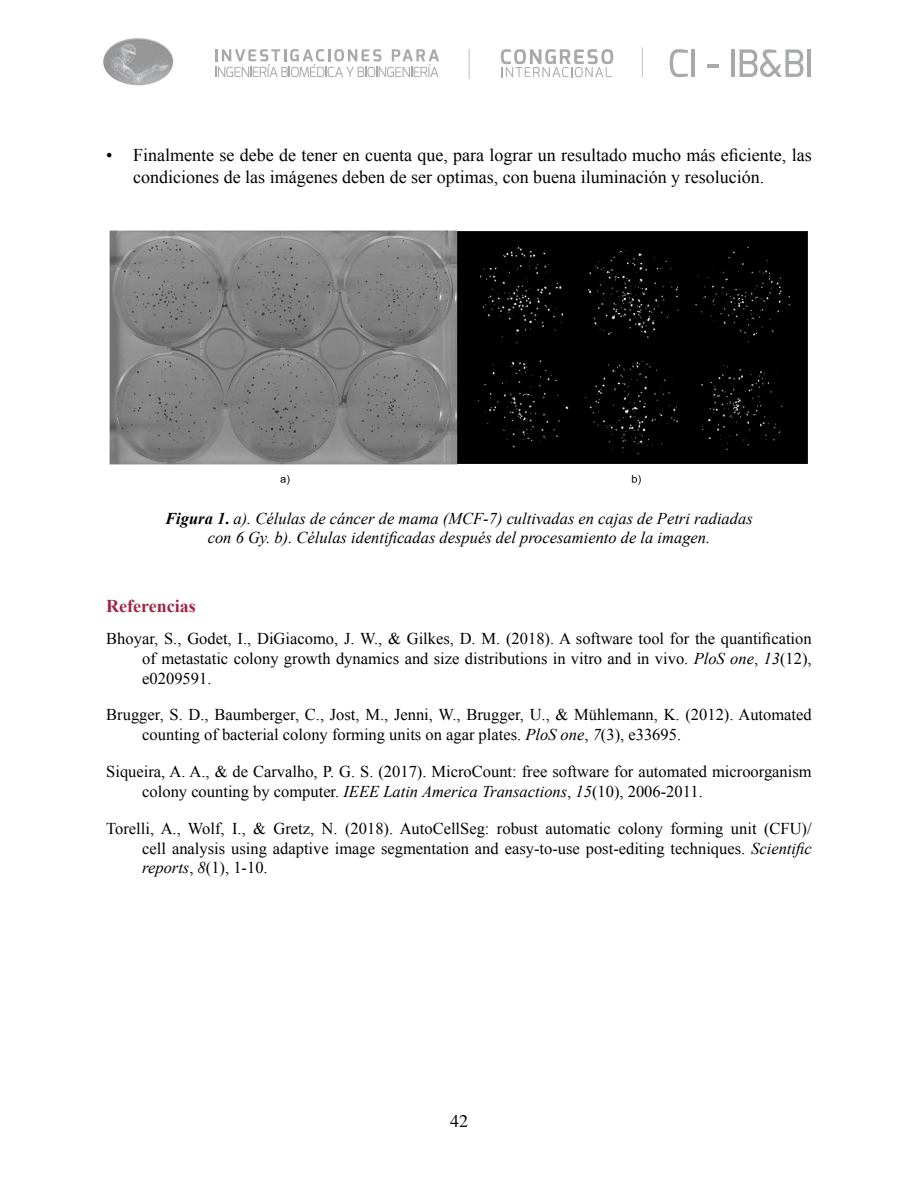
<style>
.page{position:relative;width:918px;height:1188px;background:#fff}
.page>*{position:absolute;margin:0;border:0;box-sizing:border-box;transform-origin:0 0}
.t1{font:18px/21.3px "Times New Roman";color:#000}
.t2{font:700 18px "Times New Roman";color:#a12645}
.t3{font:18px "Te X Gyre Termes";color:#000}
.t4{font:16.5px/19.8px "Times New Roman";color:#000;text-align:justify}
.t5{font:italic 16.5px/19.8px "Times New Roman";color:#000;text-align:center}
.s1{font-weight:700}
.s2{font-weight:700;font-style:normal}
.s3{font-style:italic}
</style>
<div class="page">
<img style="left:103px;top:38px;width:70px;height:47px">
<hr style="left:469px;top:49px;width:1px;height:30px;background:#bcbdc0">
<hr style="left:642px;top:47px;width:1px;height:30px;background:#bcbdc0">
<svg style="left:215px;top:49px;width:224px;height:28px"></svg>
<svg style="left:670px;top:49px;width:18px;height:28px"></svg>
<hr style="left:692px;top:49px;width:3px;height:28px;background:#a8a9ad">
<hr style="left:707px;top:64px;width:12px;height:4px;background:#a8a9ad">
<hr style="left:731px;top:49px;width:4px;height:28px;background:#a8a9ad">
<svg style="left:740px;top:49px;width:63px;height:28px"></svg>
<hr style="left:807px;top:49px;width:4px;height:28px;background:#a8a9ad">
<svg style="left:501px;top:49px;width:112px;height:28px"></svg>
<img style="left:109px;top:230px;width:699px;height:255px">
<p class="t1" style="left:133px;top:144px;width:680px;text-indent:-27px">• Finalmente se debe de tener en cuenta que, para lograr un resultado mucho más eficiente, las condiciones de las imágenes deben de ser optimas, con buena iluminación y resolución.</p>
<p class="t5" style="left:165px;top:508px;width:589px"><span class="s1">Figura 1</span><span class="s2">.</span> a). Células de cáncer de mama (MCF-7) cultivadas en cajas de Petri radiadas con 6 Gy. b). Células identificadas después del procesamiento de la imagen.</p>
<p class="t2" style="left:106px;top:593px;width:91px">Referencias</p>
<p class="t4" style="left:142px;top:628px;width:671px;text-indent:-36px">Bhoyar, S., Godet, I., DiGiacomo, J. W., &amp; Gilkes, D. M. (2018). A software tool for the quantification of metastatic colony growth dynamics and size distributions in vitro and in vivo. <span class="s3">PloS one</span>, <span class="s3">13</span>(12), e0209591.</p>
<p class="t4" style="left:142px;top:705px;width:671px;text-indent:-36px">Brugger, S. D., Baumberger, C., Jost, M., Jenni, W., Brugger, U., &amp; Mühlemann, K. (2012). Automated counting of bacterial colony forming units on agar plates. <span class="s3">PloS one</span>, <span class="s3">7</span>(3), e33695.</p>
<p class="t4" style="left:142px;top:761px;width:671px;text-indent:-36px">Siqueira, A. A., &amp; de Carvalho, P. G. S. (2017). MicroCount: free software for automated microorganism colony counting by computer. <span class="s3">IEEE Latin America Transactions</span>, <span class="s3">15</span>(10), 2006-2011.</p>
<p class="t4" style="left:142px;top:818px;width:671px;text-indent:-36px">Torelli, A., Wolf, I., &amp; Gretz, N. (2018). AutoCellSeg: robust automatic colony forming unit (CFU)/ cell analysis using adaptive image segmentation and easy-to-use post-editing techniques. <span class="s3">Scientific reports</span>, <span class="s3">8</span>(1), 1-10.</p>
<p class="t3" style="left:450px;top:1108px;width:19px">42</p>
</div>
